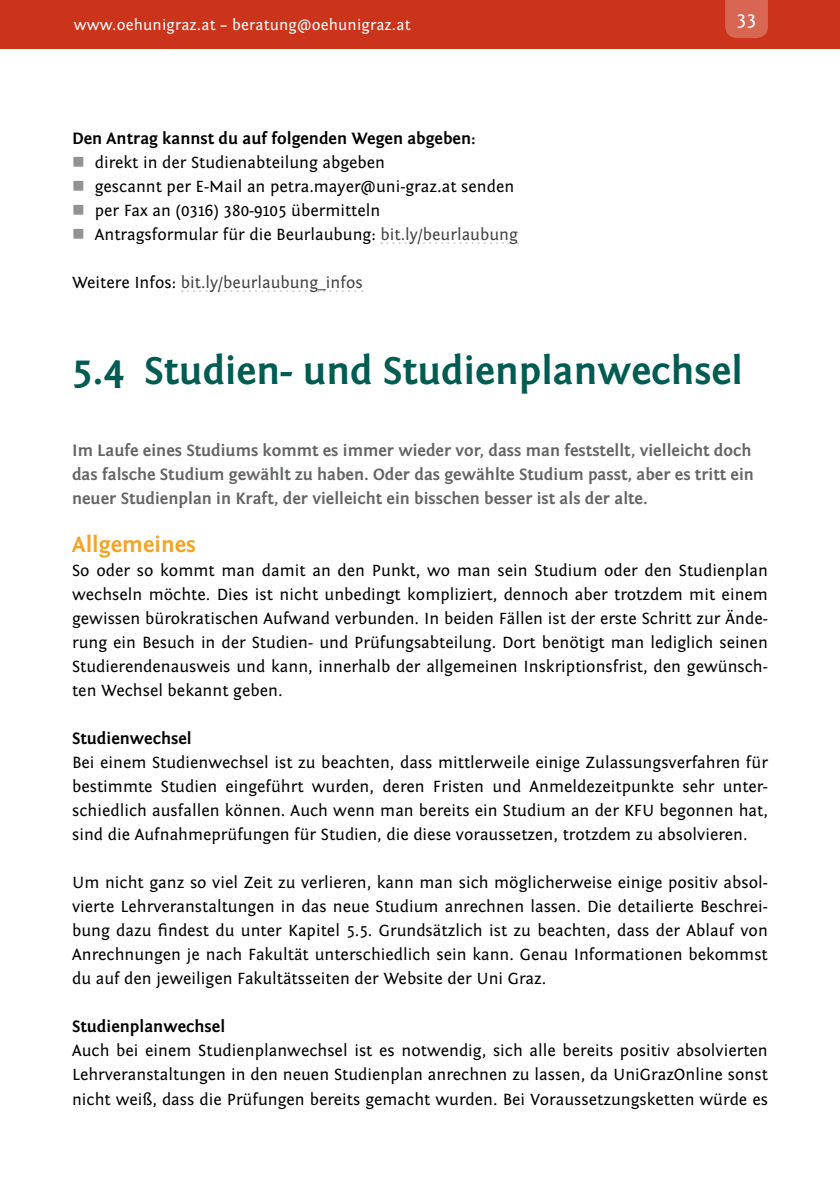
<style>
.page{position:relative;width:840px;height:1191px;background:#fff}
.page>*{position:absolute;margin:0;border:0;box-sizing:border-box;transform-origin:0 0}
.t1{font:700 40px "Fontin Sans";color:#005c51}
.t2{font:700 23px "Fontin Sans";color:#f5a325}
.t3{font:20px "Fontin Sans";color:#fff}
.t4{font:17px/24px "Fontin Sans";color:#000;text-align:justify}
.t5{font:700 17px/24px "Fontin Sans";color:#646567}
.t6{font:700 17px "Fontin Sans";color:#000}
.t7{font:17px "Fontin Sans";color:#434345}
.t8{font:16px "Fontin Sans";letter-spacing:.01em;color:#fff}
.s1{color:#434345}
.s2{color:#000}
</style>
<div class="page">
<div style="left:0;top:0;width:839px;height:49px;background:#cb341b"></div>
<div style="left:725px;top:0;width:42px;height:38px;background:#d76653"></div>
<svg style="left:381px;top:242px;width:136px;height:2px"></svg>
<svg style="left:182px;top:290px;width:180px;height:2px"></svg>
<p class="t8" style="left:74px;top:16px;width:338px">www.oehunigraz.at – beratung@oehunigraz.at</p>
<p class="t3" style="left:736px;top:8px;width:21px">33</p>
<p class="t6" style="left:72px;top:129px;width:405px">Den Antrag kannst du auf folgenden Wegen abgeben:</p>
<p class="t4" style="left:95px;top:151px;width:424px;text-align:left">direkt in der Studienabteilung abgeben<br>gescannt per E-Mail an petra.mayer@uni-graz.at senden per Fax an (0316) 380-9105 übermitteln<br>Antragsformular für die Beurlaubung: <span class="s1">bit.ly/beurlaubung</span></p>
<p class="t7" style="left:72px;top:273px;width:292px"><span class="s2">Weitere Infos:</span> bit.ly/beurlaubung_infos</p>
<h1 class="t1" style="left:72px;top:349px;width:672px">5.4 Studien- und Studienplanwechsel</h1>
<p class="t5" style="left:72px;top:439px;width:683px">Im Laufe eines Studiums kommt es immer wieder vor, dass man feststellt, vielleicht doch das falsche Studium gewählt zu haben. Oder das gewählte Studium passt, aber es tritt ein neuer Studienplan in Kraft, der vielleicht ein bisschen besser ist als der alte.</p>
<h2 class="t2" style="left:72px;top:532px;width:125px">Allgemeines</h2>
<p class="t4" style="left:72px;top:559px;width:697px">So oder so kommt man damit an den Punkt, wo man sein Studium oder den Studienplan wechseln möchte. Dies ist nicht unbedingt kompliziert, dennoch aber trotzdem mit einem gewissen bürokratischen Aufwand verbunden. In beiden Fällen ist der erste Schritt zur Ände&shy;rung ein Besuch in der Studien- und Prüfungsabteilung. Dort benötigt man lediglich seinen Studierendenausweis und kann, innerhalb der allgemeinen Inskriptionsfrist, den gewünsch&shy;ten Wechsel bekannt geben.</p>
<p class="t6" style="left:72px;top:729px;width:121px">Studienwechsel</p>
<p class="t4" style="left:72px;top:751px;width:697px">Bei einem Studienwechsel ist zu beachten, dass mittlerweile einige Zulassungsverfahren für bestimmte Studien eingeführt wurden, deren Fristen und Anmeldezeitpunkte sehr unter&shy;schiedlich ausfallen können. Auch wenn man bereits ein Studium an der KFU begonnen hat, sind die Aufnahmeprüfungen für Studien, die diese voraussetzen, trotzdem zu absolvieren.</p>
<p class="t4" style="left:72px;top:871px;width:697px">Um nicht ganz so viel Zeit zu verlieren, kann man sich möglicherweise einige positiv absol&shy;vierte Lehrveranstaltungen in das neue Studium anrechnen lassen. Die detailierte Beschrei&shy;bung dazu findest du unter Kapitel 5.5. Grundsätzlich ist zu beachten, dass der Ablauf von Anrechnungen je nach Fakultät unterschiedlich sein kann. Genau Informationen bekommst du auf den jeweiligen Fakultätsseiten der Website der Uni Graz.</p>
<p class="t6" style="left:72px;top:1017px;width:154px">Studienplanwechsel</p>
<p class="t4" style="left:72px;top:1039px;width:697px">Auch bei einem Studienplanwechsel ist es notwendig, sich alle bereits positiv absolvierten Lehrveranstaltungen in den neuen Studienplan anrechnen zu lassen, da UniGrazOnline sonst nicht weiß, dass die Prüfungen bereits gemacht wurden. Bei Voraussetzungsketten würde es</p>
</div>
